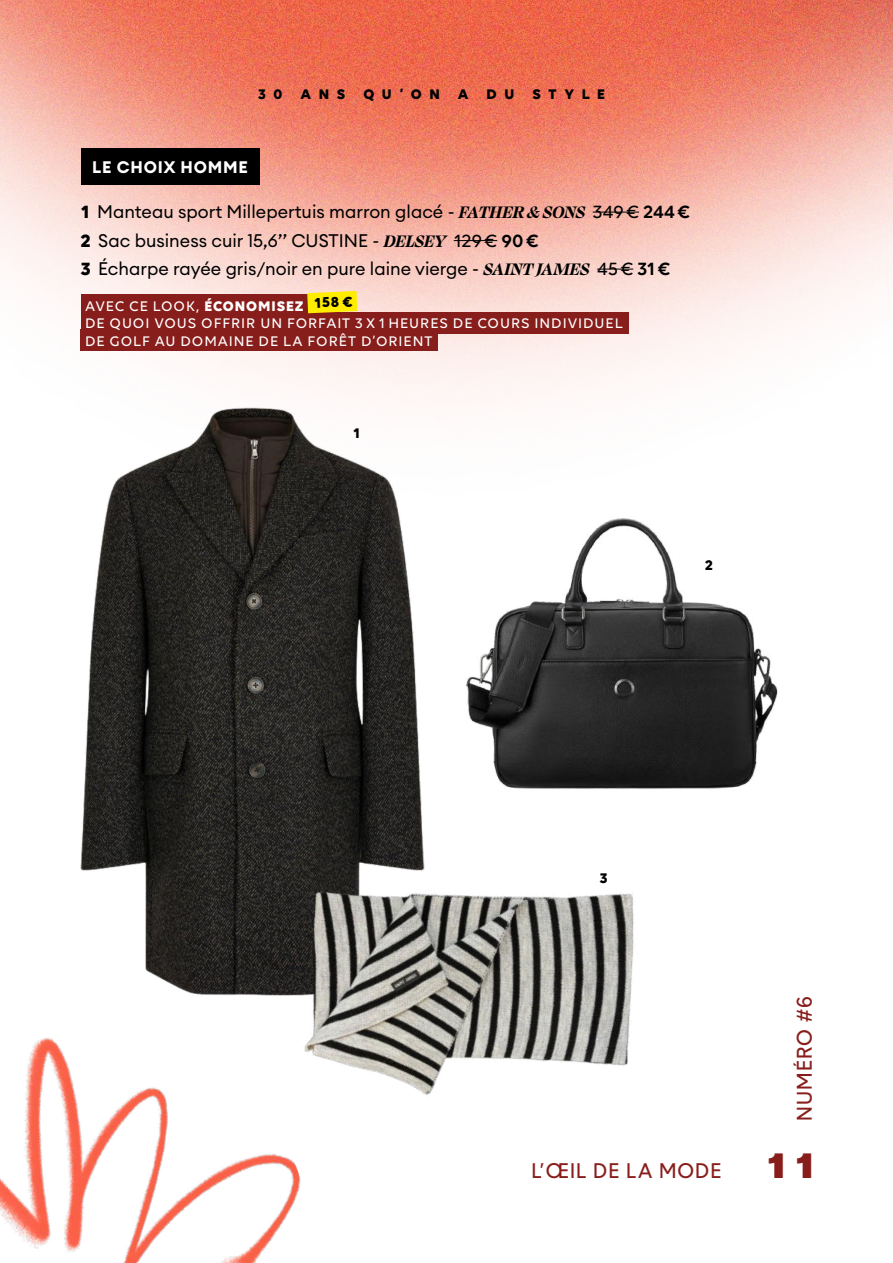
<style>
.page{position:relative;width:893px;height:1263px;background:#fff}
.page>*{position:absolute;margin:0;border:0;box-sizing:border-box;transform-origin:0 0}
.t1{font:800 35.1px "Matrice";color:#881e1b}
.t2{font:20.7px "Basetica";letter-spacing:.05em;color:#881e1b}
.t3{font:20.55px "Basetica";letter-spacing:.05em;color:#881e1b}
.t4{font:18px/28.5px "Euclid Circular A";color:#000}
.t5{font:700 16.5px "Euclid Circular A";letter-spacing:.05em;color:#fff}
.t6{font:700 15.3px "Volte";color:#000}
.t7{font:500 15px/17.2px "Volte";letter-spacing:.06em;color:#fff}
.t8{font:700 15px "Volte";letter-spacing:.51em;color:#010202}
.t9{font:700 15px "Volte";color:#000}
.s1{font-family:"Volte";font-weight:700;font-size:19.2px}
.s2{font-family:"Swear Display";font-weight:700;font-style:italic;font-size:19.2px}
.s3{font-family:"Volte";font-weight:500;font-size:19.2px}
.s4{font-family:"Volte";font-weight:600;font-size:19.2px}
.s5{font-weight:700}
</style>
<div class="page">
<img style="left:0;top:0;width:893px;height:405px">
<img style="left:0;top:1038px;width:280px;height:225px">
<hr style="left:593px;top:212px;width:46px;height:1px;background:#000">
<hr style="left:454px;top:240px;width:43px;height:1px;background:#000">
<hr style="left:597px;top:269px;width:36px;height:1px;background:#000">
<div style="left:81px;top:295px;width:228px;height:21px;background:#881e1b"></div>
<div style="left:81px;top:312px;width:547px;height:21px;background:#881e1b"></div>
<div style="left:81px;top:329px;width:357px;height:22px;background:#881e1b"></div>
<svg style="left:307px;top:291px;width:50px;height:22px"></svg>
<div style="left:81px;top:149px;width:178px;height:36px;background:#000"></div>
<img style="left:466px;top:518px;width:312px;height:271px">
<img style="left:72px;top:401px;width:357px;height:594px">
<img style="left:223px;top:730px;width:498px;height:498px">
<p class="t8" style="left:258px;top:86px;width:348px">30 ANS QU’ON A DU STYLE</p>
<p class="t5" style="left:92px;top:156px;width:157px">LE CHOIX HOMME</p>
<p class="t4" style="left:81px;top:198px;width:611px"><span class="s1">1</span> Manteau sport Millepertuis marron glacé - <span class="s2">FATHER &amp; SONS</span> <span class="s3">349€</span> <span class="s4">244€<br></span><span class="s1">2</span> Sac business cuir 15,6’’ CUSTINE - <span class="s2">DELSEY</span> <span class="s3">129€</span> <span class="s4">90€<br></span><span class="s1">3</span> Écharpe rayée gris/noir en pure laine vierge - <span class="s2">SAINT JAMES</span> <span class="s3">45€</span> <span class="s4">31€</span></p>
<p class="t7" style="left:85px;top:297px;width:539px">AVEC CE LOOK, <span class="s5">ÉCONOMISEZ<br></span>DE QUOI VOUS OFFRIR UN FORFAIT 3 X 1 HEURES DE COURS INDIVIDUEL<br>DE GOLF AU DOMAINE DE LA FORÊT D’ORIENT</p>
<p class="t6" style="left:314px;top:294px;width:40px;rotate:-3deg">158 €</p>
<p class="t9" style="left:353px;top:424px;width:8px">1</p>
<p class="t9" style="left:705px;top:556px;width:9px">2</p>
<p class="t9" style="left:600px;top:869px;width:9px">3</p>
<p class="t2" style="left:791px;top:1120px;width:126px;rotate:-90deg">NUMÉRO #6</p>
<p class="t3" style="left:531px;top:1157px;width:191px">L’ŒIL DE LA MODE</p>
<h1 class="t1" style="left:769px;top:1138px;width:47px">1 1</h1>
</div>
